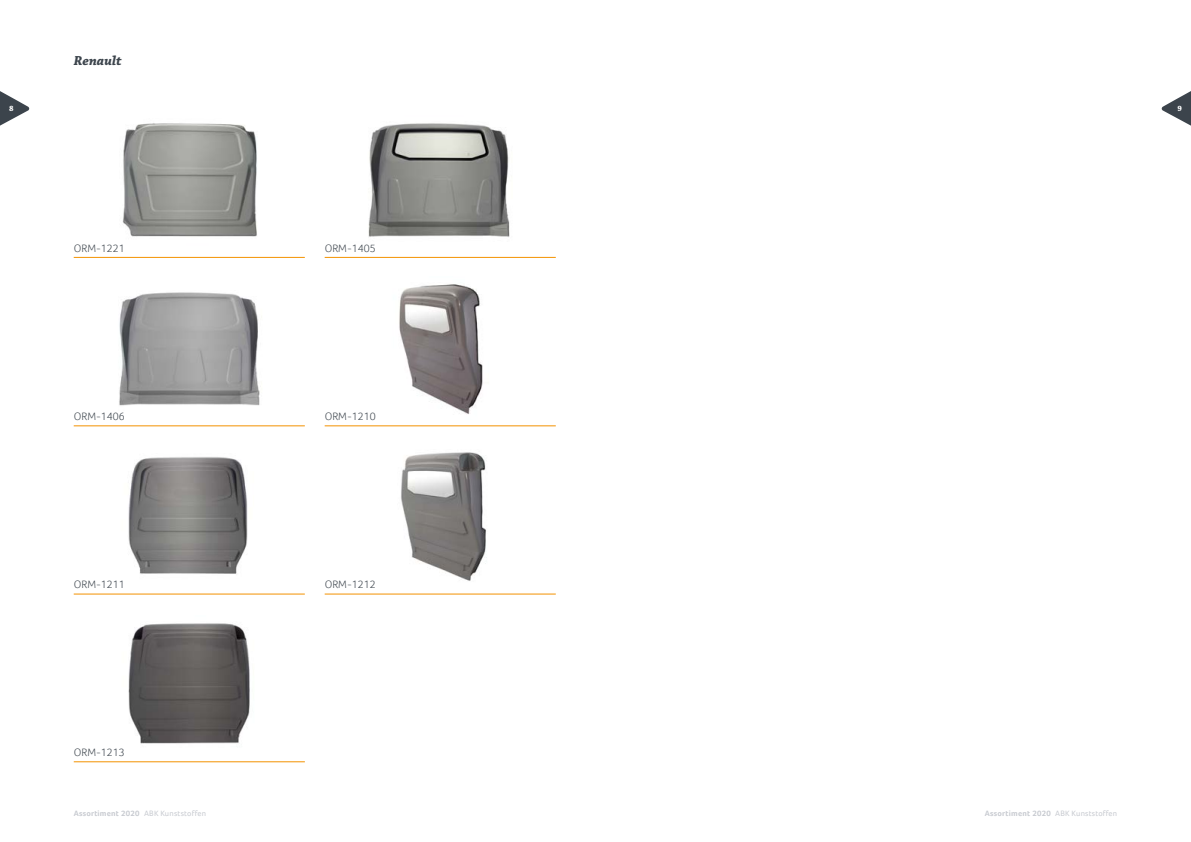
<style>
.page{position:relative;width:1191px;height:842px;background:#fff}
.page>*{position:absolute;margin:0;border:0;box-sizing:border-box;transform-origin:0 0}
.t1{font:italic 700 13.7px "Chaparral Pro";color:#3c444c}
.t2{font:300 11px "Foco Corp";color:#3c444c}
.t3{font:700 8px "Foco Corp";letter-spacing:.03em;color:#c7cad0}
.t4{font:700 8px "Chaparral Pro";color:#fff}
.s1{font-weight:400}
</style>
<div class="page">
<img style="left:128px;top:623px;width:122px;height:121px">
<hr style="left:74px;top:762px;width:231px;height:1px;background:#f39200">
<img style="left:401px;top:452px;width:86px;height:129px">
<hr style="left:325px;top:594px;width:231px;height:1px;background:#f39200">
<img style="left:399px;top:284px;width:84px;height:130px">
<img style="left:128px;top:457px;width:120px;height:117px">
<hr style="left:325px;top:426px;width:231px;height:1px;background:#f39200">
<hr style="left:74px;top:594px;width:231px;height:1px;background:#f39200">
<img style="left:119px;top:292px;width:141px;height:114px">
<hr style="left:74px;top:426px;width:231px;height:1px;background:#f39200">
<img style="left:368px;top:123px;width:142px;height:114px">
<hr style="left:325px;top:257px;width:231px;height:1px;background:#f39200">
<img style="left:122px;top:123px;width:135px;height:114px">
<hr style="left:74px;top:257px;width:231px;height:1px;background:#f39200">
<svg style="left:0;top:91px;width:29px;height:35px"></svg>
<svg style="left:1161px;top:91px;width:30px;height:35px"></svg>
<h1 class="t1" style="left:74px;top:53px;width:49px">Renault</h1>
<p class="t4" style="left:9px;top:104px;width:6px">8</p>
<p class="t4" style="left:1177px;top:104px;width:6px">9</p>
<h2 class="t2" style="left:74px;top:242px;width:52px">ORM-1221</h2>
<h2 class="t2" style="left:325px;top:242px;width:52px">ORM-1405</h2>
<h2 class="t2" style="left:74px;top:410px;width:52px">ORM-1406</h2>
<h2 class="t2" style="left:74px;top:578px;width:52px">ORM-1211</h2>
<h2 class="t2" style="left:74px;top:746px;width:52px">ORM-1213</h2>
<h2 class="t2" style="left:325px;top:410px;width:52px">ORM-1210</h2>
<h2 class="t2" style="left:325px;top:578px;width:52px">ORM-1212</h2>
<p class="t3" style="left:74px;top:809px;width:134px">Assortiment 2020 <span class="s1">ABK Kunststoffen</span></p>
<p class="t3" style="left:985px;top:809px;width:134px">Assortiment 2020 <span class="s1">ABK Kunststoffen</span></p>
</div>
